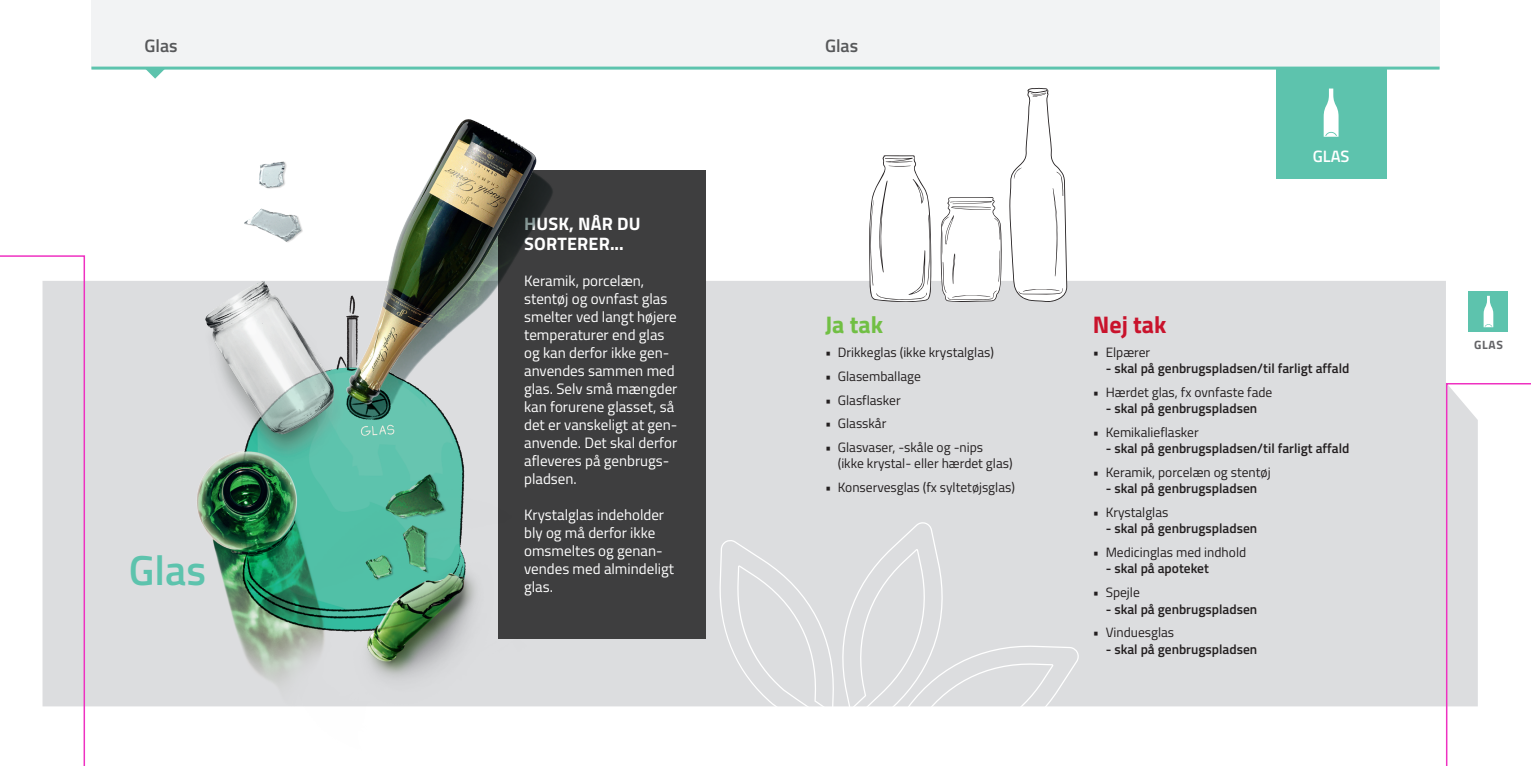
<style>
.page{position:relative;width:1531px;height:766px;background:#fff}
.page>*{position:absolute;margin:0;border:0;box-sizing:border-box;transform-origin:0 0}
.Stort_fraktionsnavn{font:600 42px "Titillium";color:#5dc3ad}
.Nej_tak{font:700 24px "Titillium";color:#c9132c}
.Ja_tak{font:700 24px "Titillium";color:#71bf44}
.Faktaboks{font:700 18px/19.5px "Titillium";letter-spacing:.01em;color:#fff}
.Top_fraktionsnavn{font:600 18px "Titillium";color:#57585a}
.t1{font:600 16.5px "Titillium";color:#fff}
.Faktaboks-2{font:15px/18px "Titillium";color:#fff}
.t2{font:13.5px/16.2px "Titillium";color:#231f20}
.t3{font:600 13.5px "Titillium";color:#231f20}
.t4{font:700 12px "Titillium";color:#636366}
</style>
<div class="page">
<div style="left:1468px;top:291px;width:40px;height:40px;background:#5dc3ad"></div>
<svg style="left:1483px;top:296px;width:10px;height:31px"></svg>
<div style="left:91px;top:0;width:1348px;height:68px;background:#f2f3f4"></div>
<div style="left:677px;top:281px;width:801px;height:425px;background:#dcdddf"></div>
<hr style="left:91px;top:67px;width:1348px;height:3px;background:#5dc3ad">
<div style="left:718px;top:521px;width:232px;height:186px;background:#dcdddf"></div>
<svg style="left:836px;top:643px;width:243px;height:64px;background:#dedfe1"></svg>
<div style="left:499px;top:170px;width:207px;height:468px;background:#3e3e3f"></div>
<svg style="left:941px;top:197px;width:61px;height:105px"></svg>
<svg style="left:869px;top:155px;width:62px;height:147px"></svg>
<svg style="left:1009px;top:88px;width:58px;height:214px"></svg>
<div style="left:1276px;top:68px;width:110px;height:111px;background:#5dc3ad"></div>
<svg style="left:1323px;top:88px;width:15px;height:49px"></svg>
<svg style="left:1446px;top:383px;width:85px;height:382px"></svg>
<img style="left:85px;top:66px;width:592px;height:693px">
<svg style="left:0;top:255px;width:85px;height:510px"></svg>
<p class="Top_fraktionsnavn" style="left:145px;top:32px;width:35px">Glas</p>
<p class="Top_fraktionsnavn" style="left:825px;top:32px;width:35px">Glas</p>
<p class="Stort_fraktionsnavn" style="left:129px;top:538px;width:79px">Glas</p>
<p class="Faktaboks" style="left:524px;top:213px;width:118px">HUSK, NÅR DU<br>SORTERER...</p>
<p class="Faktaboks-2" style="left:524px;top:270px;width:155px">Keramik, porcelæn, stentøj og ovnfast glas smelter ved langt højere temperaturer end glas og kan derfor ikke gen&shy;anvendes sammen med glas. Selv små mængder kan forurene glasset, så det er vanskeligt at gen&shy;anvende. Det skal derfor afleveres på genbrugs&shy;pladsen.</p>
<p class="Faktaboks-2" style="left:524px;top:504px;width:151px">Krystalglas indeholder bly og må derfor ikke omsmeltes og genan&shy;vendes med almindeligt glas.</p>
<p class="Ja_tak" style="left:825px;top:306px;width:60px">Ja tak</p>
<p class="t2" style="left:825px;top:343px;width:170px">• Drikkeglas (ikke krystalglas)</p>
<p class="t2" style="left:825px;top:367px;width:97px">• Glasemballage</p>
<p class="t2" style="left:825px;top:391px;width:77px">• Glasflasker</p>
<p class="t2" style="left:825px;top:415px;width:63px">• Glasskår</p>
<p class="t2" style="left:838px;top:438px;width:176px;text-indent:-13px">• Glasvaser, -skåle og -nips (ikke krystal- eller hærdet glas)</p>
<p class="t2" style="left:825px;top:478px;width:191px">• Konservesglas (fx syltetøjsglas)</p>
<p class="t1" style="left:1313px;top:143px;width:38px">GLAS</p>
<p class="Nej_tak" style="left:1093px;top:306px;width:75px">Nej tak</p>
<p class="t2" style="left:1093px;top:343px;width:59px">• Elpærer</p>
<p class="t3" style="left:1106px;top:358px;width:245px">- skal på genbrugspladsen/til farligt affald</p>
<p class="t2" style="left:1093px;top:383px;width:181px">• Hærdet glas, fx ovnfaste fade</p>
<p class="t3" style="left:1106px;top:398px;width:153px">- skal på genbrugspladsen</p>
<p class="t2" style="left:1093px;top:423px;width:107px">• Kemikalieflasker</p>
<p class="t3" style="left:1106px;top:438px;width:245px">- skal på genbrugspladsen/til farligt affald</p>
<p class="t2" style="left:1093px;top:463px;width:179px">• Keramik, porcelæn og stentøj</p>
<p class="t3" style="left:1106px;top:478px;width:153px">- skal på genbrugspladsen</p>
<p class="t2" style="left:1093px;top:503px;width:77px">• Krystalglas</p>
<p class="t3" style="left:1106px;top:518px;width:153px">- skal på genbrugspladsen</p>
<p class="t2" style="left:1093px;top:543px;width:155px">• Medicinglas med indhold</p>
<p class="t3" style="left:1106px;top:558px;width:105px">- skal på apoteket</p>
<p class="t2" style="left:1093px;top:583px;width:48px">• Spejle</p>
<p class="t3" style="left:1106px;top:598px;width:153px">- skal på genbrugspladsen</p>
<p class="t2" style="left:1093px;top:623px;width:83px">• Vinduesglas</p>
<p class="t3" style="left:1106px;top:638px;width:153px">- skal på genbrugspladsen</p>
<p class="t4" style="left:1474px;top:335px;width:30px">GLAS</p>
</div>
